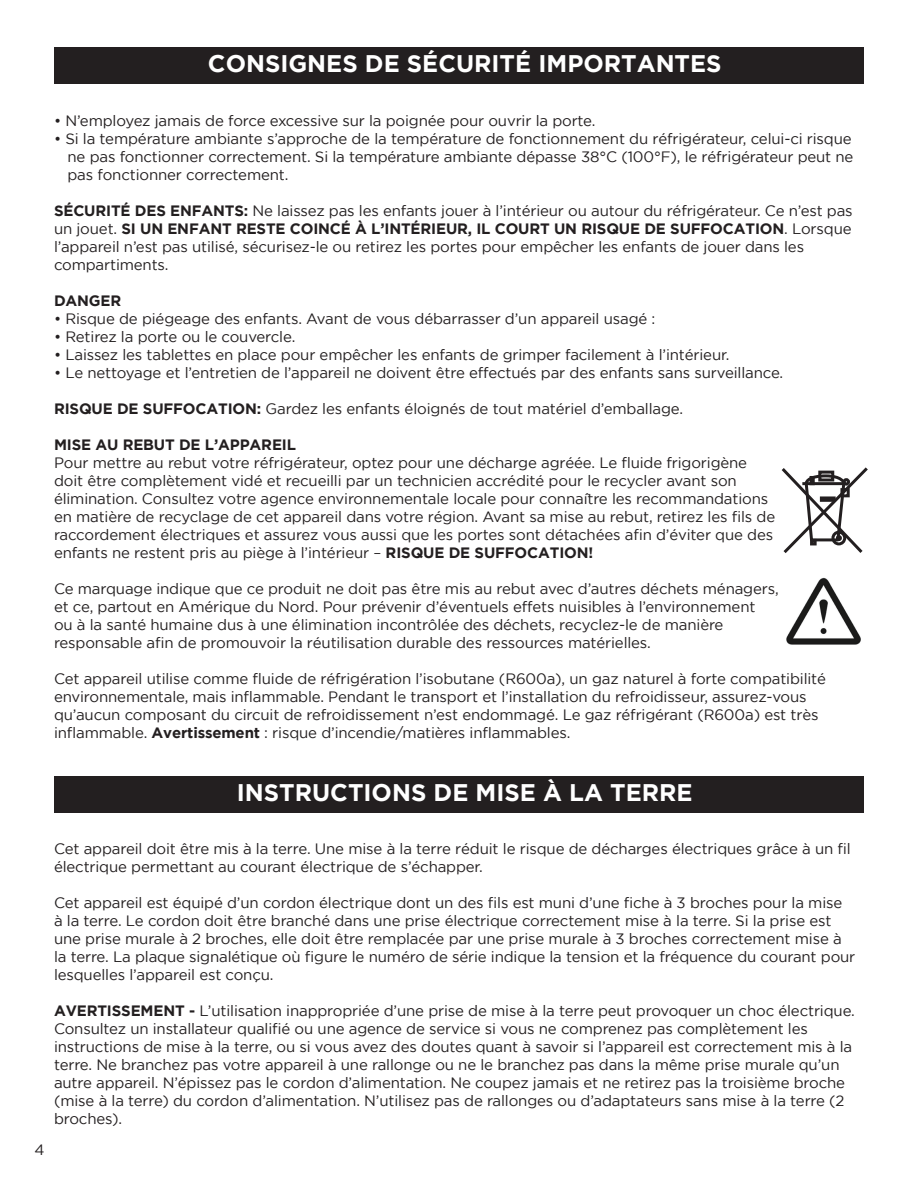
<style>
.page{position:relative;width:918px;height:1188px;background:#fff}
.page>*{position:absolute;margin:0;border:0;box-sizing:border-box;transform-origin:0 0}
.t1{font:700 24px "Gotham";color:#fff}
.t2{font:15px/18px "Gotham";letter-spacing:-.01em;color:#231f20}
.t3{font:700 15px "Gotham";letter-spacing:-.01em;color:#231f20}
.s1{font-weight:700}
</style>
<div class="page">
<div style="left:54px;top:777px;width:810px;height:36px;background:#231f20"></div>
<div style="left:54px;top:48px;width:810px;height:36px;background:#231f20"></div>
<svg style="left:781px;top:467px;width:87px;height:86px"></svg>
<img style="left:786px;top:577px;width:75px;height:68px">
<h1 class="t1" style="left:208px;top:49px;width:515px">CONSIGNES DE SÉCURITÉ IMPORTANTES</h1>
<p class="t2" style="left:54px;top:111px;width:543px">• N’employez jamais de force excessive sur la poignée pour ouvrir la porte.</p>
<p class="t2" style="left:68px;top:129px;width:788px;text-indent:-14px">• Si la température ambiante s’approche de la température de fonctionnement du réfrigérateur, celui-ci risque ne pas fonctionner correctement. Si la température ambiante dépasse 38°C (100°F), le réfrigérateur peut ne pas fonctionner correctement.</p>
<p class="t2" style="left:54px;top:201px;width:800px"><span class="s1">SÉCURITÉ DES ENFANTS:</span> Ne laissez pas les enfants jouer à l’intérieur ou autour du réfrigérateur. Ce n’est pas un jouet. <span class="s1">SI UN ENFANT RESTE COINCÉ À L’INTÉRIEUR, IL COURT UN RISQUE DE SUFFOCATION</span>. Lorsque l’appareil n’est pas utilisé, sécurisez-le ou retirez les portes pour empêcher les enfants de jouer dans les compartiments.</p>
<p class="t3" style="left:54px;top:292px;width:69px">DANGER</p>
<p class="t2" style="left:54px;top:309px;width:603px">• Risque de piégeage des enfants. Avant de vous débarrasser d’un appareil usagé :</p>
<p class="t2" style="left:54px;top:327px;width:243px">• Retirez la porte ou le couvercle.</p>
<p class="t2" style="left:54px;top:345px;width:677px">• Laissez les tablettes en place pour empêcher les enfants de grimper facilement à l’intérieur.</p>
<p class="t2" style="left:54px;top:363px;width:731px">• Le nettoyage et l’entretien de l’appareil ne doivent être effectués par des enfants sans surveillance.</p>
<p class="t2" style="left:54px;top:399px;width:631px"><span class="s1">RISQUE DE SUFFOCATION:</span> Gardez les enfants éloignés de tout matériel d’emballage.</p>
<p class="t3" style="left:54px;top:436px;width:244px">MISE AU REBUT DE L’APPAREIL</p>
<p class="t2" style="left:54px;top:453px;width:723px">Pour mettre au rebut votre réfrigérateur, optez pour une décharge agréée. Le fluide frigorigène doit être complètement vidé et recueilli par un technicien accrédité pour le recycler avant son élimination. Consultez votre agence environnementale locale pour connaître les recommandations en matière de recyclage de cet appareil dans votre région. Avant sa mise au rebut, retirez les fils de raccordement électriques et assurez vous aussi que les portes sont détachées afin d’éviter que des enfants ne restent pris au piège à l’intérieur – <span class="s1">RISQUE DE SUFFOCATION!</span></p>
<p class="t2" style="left:54px;top:579px;width:726px">Ce marquage indique que ce produit ne doit pas être mis au rebut avec d’autres déchets ménagers, et ce, partout en Amérique du Nord. Pour prévenir d’éventuels effets nuisibles à l’environnement<br>ou à la santé humaine dus à une élimination incontrôlée des déchets, recyclez-le de manière responsable afin de promouvoir la réutilisation durable des ressources matérielles.</p>
<p class="t2" style="left:54px;top:669px;width:774px">Cet appareil utilise comme fluide de réfrigération l’isobutane (R600a), un gaz naturel à forte compatibilité environnementale, mais inflammable. Pendant le transport et l’installation du refroidisseur, assurez-vous qu’aucun composant du circuit de refroidissement n’est endommagé. Le gaz réfrigérant (R600a) est très inflammable. <span class="s1">Avertissement</span> : risque d’incendie/matières inflammables.</p>
<h1 class="t1" style="left:237px;top:778px;width:457px">INSTRUCTIONS DE MISE À LA TERRE</h1>
<p class="t2" style="left:35px;top:1141px;width:12px">4</p>
<p class="t2" style="left:54px;top:839px;width:798px">Cet appareil doit être mis à la terre. Une mise à la terre réduit le risque de décharges électriques grâce à un fil électrique permettant au courant électrique de s’échapper.</p>
<p class="t2" style="left:54px;top:893px;width:803px">Cet appareil est équipé d’un cordon électrique dont un des fils est muni d’une fiche à 3 broches pour la mise<br>à la terre. Le cordon doit être branché dans une prise électrique correctement mise à la terre. Si la prise est une prise murale à 2 broches, elle doit être remplacée par une prise murale à 3 broches correctement mise à la terre. La plaque signalétique où figure le numéro de série indique la tension et la fréquence du courant pour lesquelles l’appareil est conçu.</p>
<p class="t2" style="left:54px;top:1001px;width:802px"><span class="s1">AVERTISSEMENT -</span> L’utilisation inappropriée d’une prise de mise à la terre peut provoquer un choc électrique.<br>Consultez un installateur qualifié ou une agence de service si vous ne comprenez pas complètement les instructions de mise à la terre, ou si vous avez des doutes quant à savoir si l’appareil est correctement mis à la terre. Ne branchez pas votre appareil à une rallonge ou ne le branchez pas dans la même prise murale qu’un autre appareil. N’épissez pas le cordon d’alimentation. Ne coupez jamais et ne retirez pas la troisième broche (mise à la terre) du cordon d’alimentation. N’utilisez pas de rallonges ou d’adaptateurs sans mise à la terre (2 broches).</p>
</div>
